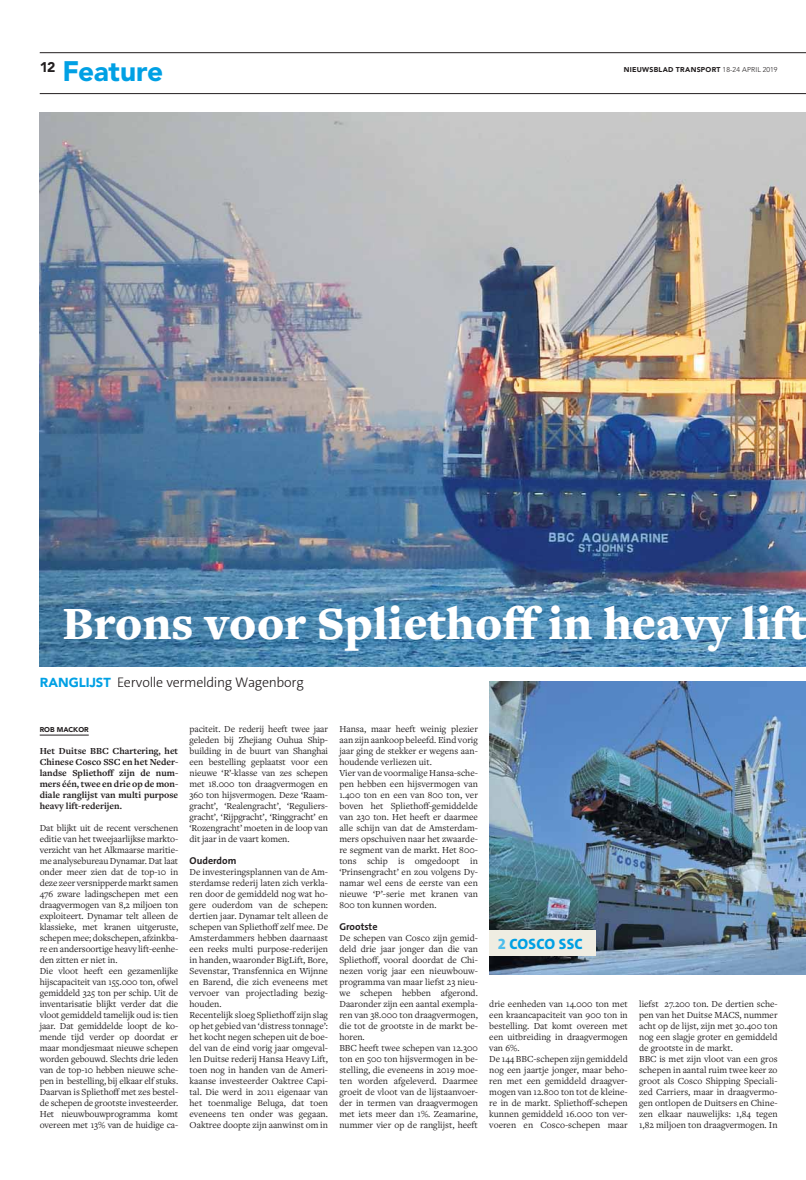
<style>
.page{position:relative;width:806px;height:1180px;background:#fff}
.page>*{position:absolute;margin:0;border:0;box-sizing:border-box;transform-origin:0 0}
.t1{font:900 48px "Freight Text Pro";color:#fff}
.t2{font:900 28px "Avenir LT Std";letter-spacing:-.01em;color:#00a0e4}
.t3{font:800 15px "The Sans C5";letter-spacing:.02em;color:#00a0e4}
.t4{font:300 14px "The Sans C5";letter-spacing:-.02em;color:#231f20}
.t5{font:900 14px "Avenir LT Std";color:#231f20}
.t6{font:700 10px "The Sans C5";color:#231f20}
.t7{font:9.6px/11px "Freight Text Pro";color:#231f20}
.t8{font:700 9.6px/11px "Freight Text Pro";color:#231f20;text-align:justify}
.t9{font:900 7px "Avenir LT Std";letter-spacing:.04em;color:#231f20}
.t10{font:900 7px "Avenir LT Std";color:#231f20}
.s1{font-weight:300}
.s2{font-family:"Avenir LT Std";font-weight:900;font-size:13px;color:#00a0e4}
.s3{color:#4dbeed}
</style>
<div class="page">
<hr style="left:40px;top:734px;width:49px;height:1px;background:#231f20">
<img style="left:40px;top:112px;width:765px;height:554px">
<img style="left:489px;top:681px;width:316px;height:293px">
<hr style="left:40px;top:52px;width:765px;height:1px;background:#231f20">
<hr style="left:40px;top:93px;width:765px;height:1px;background:#231f20">
<div style="left:489px;top:930px;width:106px;height:25px;background:#efede2"></div>
<h3 class="t5" style="left:40px;top:60px;width:17px">12</h3>
<h2 class="t2" style="left:62px;top:57px;width:102px">Feature</h2>
<p class="t9" style="left:623px;top:66px;width:155px">NIEUWSBLAD TRANSPORT <span class="s1">18-24 APRIL 2019</span></p>
<h1 class="t1" style="left:62px;top:605px;width:746px">Brons voor Spliethoff in heavy lift</h1>
<h3 class="t4" style="left:40px;top:675px;width:265px"><span class="s2">RANGLIJST</span> Eervolle vermelding Wagenborg</h3>
<p class="t10" style="left:40px;top:726px;width:50px">ROB MACKOR</p>
<p class="t8" style="left:40px;top:746px;width:140px">Het Duitse BBC Chartering, het Chinese Cosco SSC en het Neder&shy;landse Spliethoff zijn de num&shy;mers één, twee en drie op de mon&shy;diale ranglijst van multi purpose heavy lift-rederijen.</p>
<p class="t7" style="left:40px;top:823px;width:140px">Dat blijkt uit de recent verschenen editie van het tweejaarlijkse markto&shy;verzicht van het Alkmaarse maritie&shy;me analysebureau Dynamar. Dat laat onder meer zien dat de top-10 in deze zeer versnipperde markt samen 476 zware ladingschepen met een draagvermogen van 8,2 miljoen ton exploiteert. Dynamar telt alleen de klassieke, met kranen uitgeruste, schepen mee; dokschepen, afzinkba&shy;re en andersoortige heavy lift-eenhe&shy;den zitten er niet in.<br>Die vloot heeft een gezamenlijke hijscapaciteit van 155.000 ton, ofwel gemiddeld 325 ton per schip. Uit de inventarisatie blijkt verder dat die vloot gemiddeld tamelijk oud is: tien jaar. Dat gemiddelde loopt de ko&shy;mende tijd verder op doordat er maar mondjesmaat nieuwe schepen worden gebouwd. Slechts drie leden van de top-10 hebben nieuwe sche&shy;pen in bestelling, bij elkaar elf stuks.<br>Daarvan is Spliethoff met zes bestel&shy;de schepen de grootste investeerder.<br>Het nieuwbouwprogramma komt overeen met 13% van de huidige ca-</p>
<p class="t7" style="left:189px;top:724px;width:140px;text-align:justify">paciteit. De rederij heeft twee jaar geleden bij Zhejiang Ouhua Ship&shy;building in de buurt van Shanghai een bestelling geplaatst voor een nieuwe ‘R’-klasse van zes schepen met 18.000 ton draagvermogen en 360 ton hijsvermogen. Deze ‘Raam&shy;gracht’, ‘Realengracht’, ‘Reguliers&shy;gracht’, ‘Rijpgracht’, ‘Ringgracht’ en ‘Rozengracht’ moeten in de loop van dit jaar in de vaart komen.</p>
<p class="t6" style="left:189px;top:855px;width:48px">Ouderdom</p>
<p class="t7" style="left:189px;top:867px;width:140px">De investeringsplannen van de Am&shy;sterdamse rederij laten zich verkla&shy;ren door de gemiddeld nog wat ho&shy;gere ouderdom van de schepen: dertien jaar. Dynamar telt alleen de schepen van Spliethoff zelf mee. De Amsterdammers hebben daarnaast een reeks multi purpose-rederijen in handen, waaronder BigLift, Bore, Sevenstar, Transfennica en Wijnne en Barend, die zich eveneens met vervoer van projectlading bezig&shy;houden.<br>Recentelijk sloeg Spliethoff zijn slag op het gebied van ‘distress tonnage’: het kocht negen schepen uit de boe&shy;del van de eind vorig jaar omgeval&shy;len Duitse rederij Hansa Heavy Lift, toen nog in handen van de Ameri&shy;kaanse investeerder Oaktree Capi&shy;tal. Die werd in 2011 eigenaar van het toenmalige Beluga, dat toen eveneens ten onder was gegaan.<br>Oaktree doopte zijn aanwinst om in</p>
<p class="t7" style="left:339px;top:724px;width:140px">Hansa, maar heeft weinig plezier aan zijn aankoop beleefd. Eind vorig jaar ging de stekker er wegens aan&shy;houdende verliezen uit.<br>Vier van de voormalige Hansa-sche&shy;pen hebben een hijsvermogen van<br>1.400 ton en een van 800 ton, ver boven het Spliethoff-gemiddelde van 230 ton. Het heeft er daarmee alle schijn van dat de Amsterdam&shy;mers opschuiven naar het zwaarde&shy;re segment van de markt. Het 800- tons schip is omgedoopt in ‘Prinsengracht’ en zou volgens Dy&shy;namar wel eens de eerste van een nieuwe ‘P’-serie met kranen van<br>800 ton kunnen worden.</p>
<p class="t6" style="left:339px;top:921px;width:40px">Grootste</p>
<p class="t7" style="left:339px;top:933px;width:140px">De schepen van Cosco zijn gemid&shy;deld drie jaar jonger dan die van<br>Spliethoff, vooral doordat de Chi&shy;nezen vorig jaar een nieuwbouw&shy;programma van maar liefst 23 nieu&shy;we schepen hebben afgerond.<br>Daaronder zijn een aantal exempla&shy;ren van 38.000 ton draagvermogen, die tot de grootste in de markt be&shy;horen.<br>BBC heeft twee schepen van 12.300 ton en 500 ton hijsvermogen in be&shy;stelling, die eveneens in 2019 moe&shy;ten worden afgeleverd. Daarmee groeit de vloot van de lijstaanvoer&shy;der in termen van draagvermogen met iets meer dan 1%. Zeamarine, nummer vier op de ranglijst, heeft</p>
<h3 class="t3" style="left:497px;top:936px;width:86px"><span class="s3">2</span> COSCO SSC</h3>
<p class="t7" style="left:489px;top:999px;width:140px">drie eenheden van 14.000 ton met een kraancapaciteit van 900 ton in bestelling. Dat komt overeen met een uitbreiding in draagvermogen van 6%.<br>De 144 BBC-schepen zijn gemiddeld nog een jaartje jonger, maar beho&shy;ren met een gemiddeld draagver&shy;mogen van 12.800 ton tot de kleine&shy;re in de markt. Spliethoff-schepen kunnen gemiddeld 16.000 ton ver&shy;voeren en Cosco-schepen maar</p>
<p class="t7" style="left:638px;top:999px;width:140px">liefst 27.200 ton. De dertien sche&shy;pen van het Duitse MACS, nummer acht op de lijst, zijn met 30.400 ton nog een slagje groter en gemiddeld de grootste in de markt.<br>BBC is met zijn vloot van een gros schepen in aantal ruim twee keer zo groot als Cosco Shipping Speciali&shy;zed Carriers, maar in draagvermo&shy;gen ontlopen de Duitsers en Chine&shy;zen elkaar nauwelijks: 1,84 tegen 1,82 miljoen ton draagvermogen. In</p>
</div>
